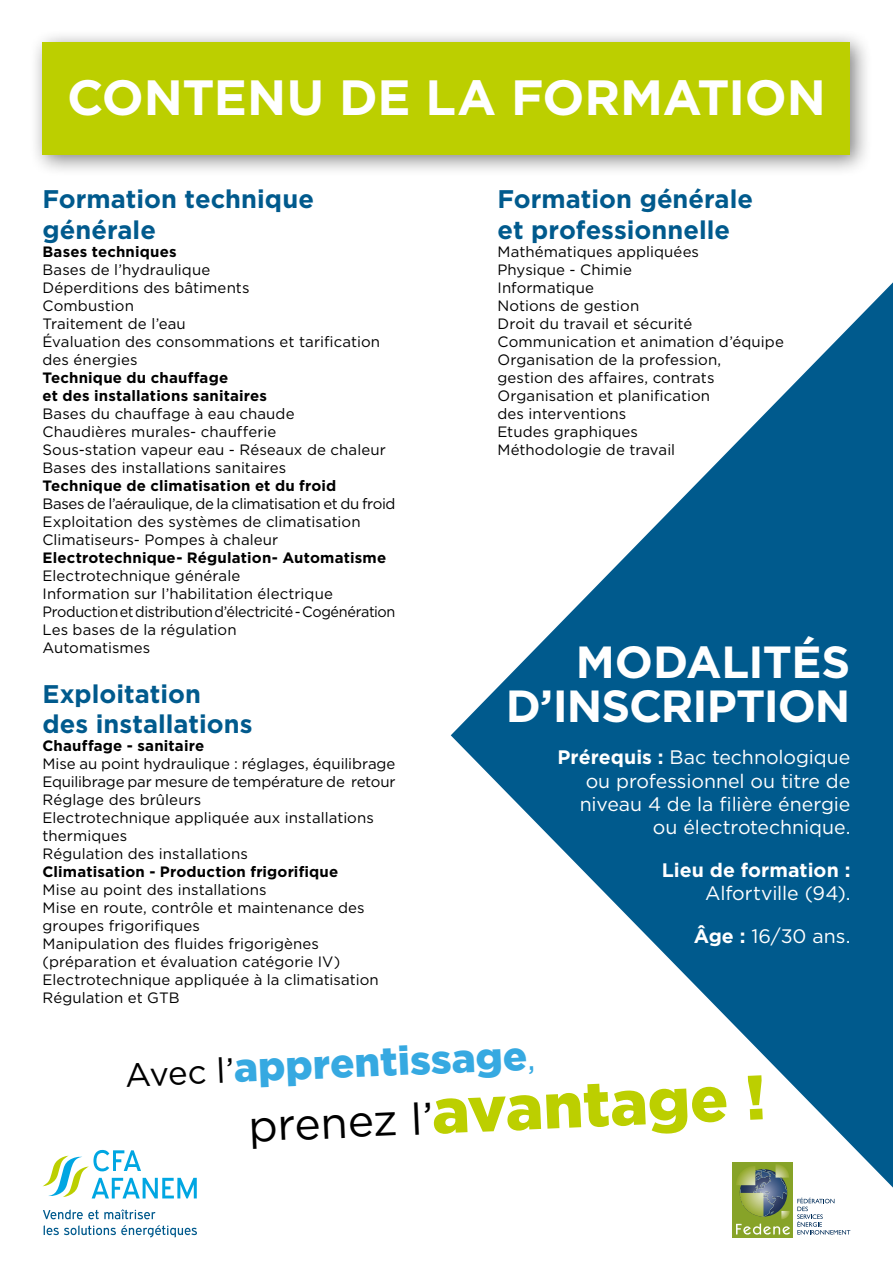
<style>
.page{position:relative;width:893px;height:1263px;background:#fff}
.page>*{position:absolute;margin:0;border:0;box-sizing:border-box;transform-origin:0 0}
.t1{font:900 62.85px "Gotham HTF";color:#bccf00}
.t2{font:700 49.5px "Gotham HTF";letter-spacing:-.005em;color:#fff}
.t3{font:700 45px/43.5px "Gotham HTF";letter-spacing:-.02em;color:#fff;text-align:right}
.t4{font:900 40.2px "Gotham HTF";color:#36a9e1}
.t5{font:700 25.5px/30.6px "Gotham HTF";color:#005a8d}
.t6{font:19.5px/23.4px "Gotham HTF";letter-spacing:-.005em;color:#fff;text-align:right}
.t7{font:700 19.5px "Gotham HTF";color:#fff}
.t8{font:15px/18px "Gotham HTF";letter-spacing:.005em;color:#000}
.t9{font:700 15px/18px "Gotham HTF";letter-spacing:.01em;color:#000}
.s1{font-weight:700}
.s2{font-weight:400;font-size:33.3px;color:#000}
.s3{font-weight:400;font-size:35.1px;color:#000}
.s4{font-weight:400;font-size:44.25px;color:#000}
</style>
<div class="page">
<svg style="left:43px;top:1209px;width:112px;height:10px"></svg>
<svg style="left:44px;top:1225px;width:153px;height:12px"></svg>
<svg style="left:43px;top:1150px;width:154px;height:48px"></svg>
<div style="left:29px;top:28px;width:844px;height:150px;background:#000;opacity:.5"></div>
<div style="left:43px;top:43px;width:807px;height:112px;background:#bccf00"></div>
<svg style="left:451px;top:282px;width:442px;height:905px;fill:#005a8d"></svg>
<div style="left:733px;top:1162px;width:60px;height:75px;background:#87a328"></div>
<svg style="left:736px;top:1164px;width:54px;height:70px"></svg>
<svg style="left:797px;top:1197px;width:53px;height:37px"></svg>
<svg style="left:529px;top:1066px;width:5px;height:8px"></svg>
<h2 class="t2" style="left:67px;top:68px;width:760px">CONTENU DE LA FORMATION</h2>
<h3 class="t5" style="left:43px;top:183px;width:273px">Formation technique générale</h3>
<p class="t9" style="left:43px;top:242px;width:136px">Bases techniques</p>
<p class="t8" style="left:43px;top:260px;width:339px">Bases de l’hydraulique<br>Déperditions des bâtiments<br>Combustion<br>Traitement de l’eau<br>Évaluation des consommations et tarification des énergies</p>
<p class="t9" style="left:43px;top:368px;width:226px">Technique du chauffage<br>et des installations sanitaires</p>
<p class="t8" style="left:43px;top:404px;width:345px">Bases du chauffage à eau chaude<br>Chaudières murales- chaufferie<br>Sous-station vapeur eau - Réseaux de chaleur Bases des installations sanitaires</p>
<p class="t9" style="left:43px;top:476px;width:295px">Technique de climatisation et du froid</p>
<p class="t8" style="left:43px;top:494px;width:354px">Bases de l’aéraulique, de la climatisation et du froid<br>Exploitation des systèmes de climatisation<br>Climatiseurs- Pompes à chaleur</p>
<p class="t9" style="left:43px;top:548px;width:345px">Electrotechnique- Régulation- Automatisme</p>
<p class="t8" style="left:43px;top:566px;width:354px">Electrotechnique générale<br>Information sur l’habilitation électrique Production et distribution d’électricité - Cogénération Les bases de la régulation<br>Automatismes</p>
<h3 class="t5" style="left:43px;top:678px;width:212px">Exploitation des installations</h3>
<p class="t9" style="left:43px;top:736px;width:163px">Chauffage - sanitaire</p>
<p class="t8" style="left:43px;top:755px;width:354px">Mise au point hydraulique : réglages, équilibrage Equilibrage par mesure de température de retour Réglage des brûleurs<br>Electrotechnique appliquée aux installations thermiques<br>Régulation des installations</p>
<p class="t9" style="left:43px;top:862px;width:297px">Climatisation - Production frigorifique</p>
<p class="t8" style="left:43px;top:881px;width:338px">Mise au point des installations<br>Mise en route, contrôle et maintenance des groupes frigorifiques<br>Manipulation des fluides frigorigènes (préparation et évaluation catégorie IV)<br>Electrotechnique appliquée à la climatisation Régulation et GTB</p>
<h3 class="t5" style="left:497px;top:183px;width:257px">Formation générale et professionnelle</h3>
<p class="t8" style="left:497px;top:242px;width:288px">Mathématiques appliquées<br>Physique - Chimie<br>Informatique<br>Notions de gestion<br>Droit du travail et sécurité<br>Communication et animation d’équipe<br>Organisation de la profession,<br>gestion des affaires, contrats<br>Organisation et planification<br>des interventions<br>Etudes graphiques<br>Méthodologie de travail</p>
<h3 class="t3" style="left:506px;top:639px;width:346px">MODALITÉS<br>D’INSCRIPTION</h3>
<h3 class="t6" style="left:558px;top:745px;width:294px"><span class="s1">Prérequis :</span> Bac technologique ou professionnel ou titre de niveau 4 de la filière énergie ou électrotechnique.</h3>
<h3 class="t7" style="left:662px;top:859px;width:190px">Lieu de formation :</h3>
<h3 class="t6" style="left:694px;top:872px;width:158px;line-height:42.6px;text-align:center">Alfortville (94).<br><span class="s1">Âge :</span> 16/30 ans.</h3>
<h3 class="t4" style="left:124px;top:1047px;width:404px;rotate:-2deg"><span class="s2">Avec</span> <span class="s3">l’</span>apprentissage</h3>
<h1 class="t1" style="left:247px;top:1080px;width:519px;rotate:-2deg"><span class="s4">prenez l’</span>avantage !</h1>
</div>
